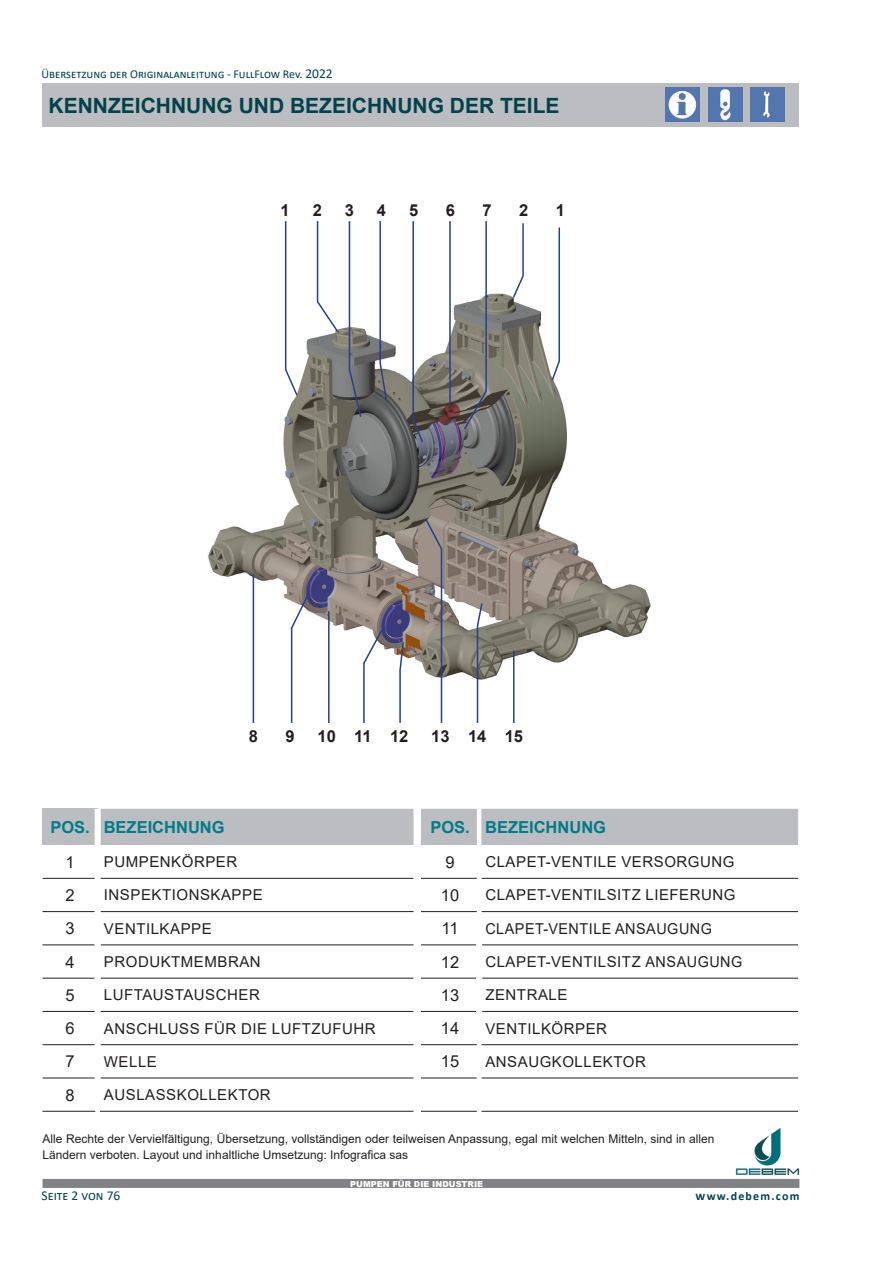
<style>
.page{position:relative;width:893px;height:1263px;background:#fff}
.page>*{position:absolute;margin:0;border:0;box-sizing:border-box;transform-origin:0 0}
.t1{font:700 21px "Arial";color:#00434c}
.t2{font:700 16.5px "Arial";color:#007c8b}
.corpo_testo{font:700 16.5px "Arial";color:#231f20}
.t3{font:16.5px "Arial";color:#231f20}
.t4{font:15px "Arial";letter-spacing:.035em;color:#231f20}
.t5{font:15px "Arial";letter-spacing:.035em;color:#231f20;scale:.96 1}
.t6{font:13.5px "Calibri";color:#00434c}
.corpo_testo-2{font:12px/16.2px "Arial";color:#231f20}
.t7{font:12px "Calibri";color:#00434c}
.t8{font:700 12px "Calibri";letter-spacing:.1em;color:#00434c}
.piedipagina{font:900 8.25px "Arial";color:#fff}
.s1{font-size:13.5px}
</style>
<div class="page">
<div style="left:43px;top:83px;width:756px;height:44px;background:#bcbdc0"></div>
<img style="left:665px;top:87px;width:34px;height:34px">
<img style="left:750px;top:87px;width:34px;height:34px">
<img style="left:708px;top:87px;width:34px;height:34px">
<img style="left:208px;top:289px;width:443px;height:394px">
<hr style="left:349px;top:221px;width:1px;height:149px;background:#253f8e">
<svg style="left:348px;top:368px;width:14px;height:50px"></svg>
<hr style="left:379px;top:221px;width:2px;height:142px;background:#253f8e">
<svg style="left:378px;top:361px;width:10px;height:40px"></svg>
<hr style="left:412px;top:221px;width:2px;height:198px;background:#253f8e">
<svg style="left:411px;top:416px;width:13px;height:28px"></svg>
<hr style="left:522px;top:223px;width:2px;height:53px;background:#253f8e">
<svg style="left:511px;top:274px;width:14px;height:25px"></svg>
<hr style="left:449px;top:221px;width:2px;height:183px;background:#253f8e">
<hr style="left:291px;top:628px;width:1px;height:95px;background:#253f8e">
<svg style="left:290px;top:594px;width:20px;height:36px"></svg>
<hr style="left:477px;top:625px;width:1px;height:98px;background:#253f8e">
<svg style="left:476px;top:602px;width:8px;height:25px"></svg>
<hr style="left:328px;top:611px;width:2px;height:112px;background:#253f8e">
<hr style="left:363px;top:663px;width:2px;height:60px;background:#253f8e">
<svg style="left:362px;top:628px;width:22px;height:37px"></svg>
<hr style="left:513px;top:651px;width:1px;height:72px;background:#253f8e">
<hr style="left:253px;top:574px;width:1px;height:149px;background:#253f8e">
<hr style="left:485px;top:221px;width:2px;height:170px;background:#253f8e">
<svg style="left:462px;top:389px;width:26px;height:42px"></svg>
<hr style="left:285px;top:221px;width:1px;height:149px;background:#253f8e">
<svg style="left:284px;top:368px;width:15px;height:29px"></svg>
<hr style="left:317px;top:221px;width:1px;height:81px;background:#253f8e">
<svg style="left:315px;top:299px;width:24px;height:34px"></svg>
<hr style="left:558px;top:227px;width:2px;height:134px;background:#253f8e">
<svg style="left:550px;top:359px;width:11px;height:23px"></svg>
<hr style="left:399px;top:669px;width:2px;height:54px;background:#253f8e">
<svg style="left:398px;top:640px;width:7px;height:31px"></svg>
<hr style="left:441px;top:549px;width:1px;height:174px;background:#253f8e">
<svg style="left:424px;top:517px;width:20px;height:34px"></svg>
<div style="left:43px;top:1179px;width:756px;height:9px;background:#808285"></div>
<img style="left:735px;top:1128px;width:65px;height:47px">
<div style="left:43px;top:809px;width:55px;height:36px;background:#bcbdc0"></div>
<div style="left:101px;top:809px;width:697px;height:36px;background:#bcbdc0"></div>
<hr style="left:421px;top:911px;width:56px;height:1px;background:#231f20">
<hr style="left:482px;top:1011px;width:316px;height:1px;background:#231f20">
<hr style="left:43px;top:878px;width:52px;height:1px;background:#231f20">
<hr style="left:101px;top:878px;width:312px;height:1px;background:#231f20">
<hr style="left:421px;top:878px;width:56px;height:1px;background:#231f20">
<hr style="left:481px;top:878px;width:317px;height:1px;background:#231f20">
<hr style="left:43px;top:911px;width:52px;height:1px;background:#231f20">
<hr style="left:101px;top:911px;width:312px;height:1px;background:#231f20">
<hr style="left:481px;top:911px;width:317px;height:1px;background:#231f20">
<hr style="left:43px;top:944px;width:52px;height:1px;background:#231f20">
<hr style="left:101px;top:944px;width:312px;height:1px;background:#231f20">
<hr style="left:421px;top:944px;width:55px;height:1px;background:#231f20">
<hr style="left:482px;top:944px;width:316px;height:1px;background:#231f20">
<hr style="left:43px;top:978px;width:52px;height:1px;background:#231f20">
<hr style="left:101px;top:978px;width:312px;height:1px;background:#231f20">
<hr style="left:421px;top:978px;width:55px;height:1px;background:#231f20">
<hr style="left:43px;top:1011px;width:52px;height:1px;background:#231f20">
<hr style="left:101px;top:1011px;width:312px;height:1px;background:#231f20">
<hr style="left:43px;top:1044px;width:52px;height:1px;background:#231f20">
<hr style="left:101px;top:1044px;width:312px;height:1px;background:#231f20">
<hr style="left:421px;top:1044px;width:56px;height:1px;background:#231f20">
<hr style="left:481px;top:1044px;width:317px;height:1px;background:#231f20">
<hr style="left:43px;top:1077px;width:52px;height:1px;background:#231f20">
<hr style="left:101px;top:1077px;width:312px;height:1px;background:#231f20">
<hr style="left:421px;top:1077px;width:56px;height:1px;background:#231f20">
<hr style="left:481px;top:1077px;width:317px;height:1px;background:#231f20">
<hr style="left:43px;top:1111px;width:52px;height:1px;background:#231f20">
<hr style="left:100px;top:1111px;width:313px;height:1px;background:#231f20">
<hr style="left:421px;top:1111px;width:56px;height:1px;background:#231f20">
<hr style="left:481px;top:1111px;width:317px;height:1px;background:#231f20">
<hr style="left:477px;top:809px;width:4px;height:36px;background:#fff">
<hr style="left:482px;top:978px;width:316px;height:1px;background:#231f20">
<hr style="left:421px;top:1011px;width:55px;height:1px;background:#231f20">
<div style="left:95px;top:809px;width:6px;height:36px;background:#fff"></div>
<p class="t7" style="left:41px;top:66px;width:293px">Übersetzung der Originalanleitung - FullFlow Rev. <span class="s1">2022</span></p>
<p class="t1" style="left:49px;top:91px;width:512px">KENNZEICHNUNG UND BEZEICHNUNG DER TEILE</p>
<p class="corpo_testo" style="left:281px;top:199px;width:11px">1</p>
<p class="corpo_testo" style="left:313px;top:199px;width:11px">2</p>
<p class="corpo_testo" style="left:345px;top:199px;width:11px">3</p>
<p class="corpo_testo" style="left:377px;top:199px;width:11px">4</p>
<p class="corpo_testo" style="left:409px;top:199px;width:11px">5</p>
<p class="corpo_testo" style="left:446px;top:199px;width:11px">6</p>
<p class="corpo_testo" style="left:482px;top:199px;width:11px">7</p>
<p class="corpo_testo" style="left:519px;top:199px;width:11px">2</p>
<p class="corpo_testo" style="left:556px;top:199px;width:11px">1</p>
<p class="corpo_testo" style="left:249px;top:725px;width:11px">8</p>
<p class="corpo_testo" style="left:285px;top:725px;width:11px">9</p>
<p class="corpo_testo" style="left:318px;top:725px;width:92px">10 11 12</p>
<p class="corpo_testo" style="left:431px;top:725px;width:93px">13 14 15</p>
<p class="t2" style="left:50px;top:815px;width:41px">POS.</p>
<p class="t2" style="left:104px;top:815px;width:122px">BEZEICHNUNG</p>
<p class="t2" style="left:430px;top:815px;width:41px">POS.</p>
<p class="t2" style="left:485px;top:815px;width:122px">BEZEICHNUNG</p>
<p class="t3" style="left:66px;top:850px;width:11px">1</p>
<p class="t4" style="left:104px;top:851px;width:135px">PUMPENKÖRPER</p>
<p class="t3" style="left:445px;top:850px;width:11px">9</p>
<p class="t4" style="left:485px;top:851px;width:251px">CLAPET-VENTILE VERSORGUNG</p>
<p class="t3" style="left:66px;top:884px;width:11px">2</p>
<p class="t4" style="left:104px;top:885px;width:160px">INSPEKTIONSKAPPE</p>
<p class="t3" style="left:441px;top:884px;width:20px">10</p>
<p class="t4" style="left:485px;top:885px;width:252px">CLAPET-VENTILSITZ LIEFERUNG</p>
<p class="t3" style="left:66px;top:917px;width:11px">3</p>
<p class="t4" style="left:104px;top:918px;width:109px">VENTILKAPPE</p>
<p class="t3" style="left:441px;top:917px;width:19px">11</p>
<p class="t5" style="left:485px;top:918px;width:238px">CLAPET-VENTILE ANSAUGUNG</p>
<p class="t3" style="left:66px;top:950px;width:11px">4</p>
<p class="t4" style="left:104px;top:951px;width:158px">PRODUKTMEMBRAN</p>
<p class="t3" style="left:441px;top:950px;width:20px">12</p>
<p class="t4" style="left:485px;top:951px;width:258px">CLAPET-VENTILSITZ ANSAUGUNG</p>
<p class="t3" style="left:66px;top:984px;width:11px">5</p>
<p class="t4" style="left:104px;top:985px;width:157px">LUFTAUSTAUSCHER</p>
<p class="t3" style="left:441px;top:984px;width:20px">13</p>
<p class="t4" style="left:485px;top:985px;width:84px">ZENTRALE</p>
<p class="t3" style="left:66px;top:1017px;width:11px">6</p>
<p class="t4" style="left:104px;top:1018px;width:273px">ANSCHLUSS FÜR DIE LUFTZUFUHR</p>
<p class="t3" style="left:441px;top:1017px;width:20px">14</p>
<p class="t4" style="left:485px;top:1018px;width:123px">VENTILKÖRPER</p>
<p class="t3" style="left:66px;top:1050px;width:11px">7</p>
<p class="t4" style="left:104px;top:1051px;width:54px">WELLE</p>
<p class="t3" style="left:441px;top:1050px;width:20px">15</p>
<p class="t4" style="left:485px;top:1051px;width:162px">ANSAUGKOLLEKTOR</p>
<p class="t3" style="left:66px;top:1083px;width:11px">8</p>
<p class="t4" style="left:104px;top:1084px;width:168px">AUSLASSKOLLEKTOR</p>
<p class="corpo_testo-2" style="left:43px;top:1130px;width:673px">Alle Rechte der Vervielfältigung, Übersetzung, vollständigen oder teilweisen Anpassung, egal mit welchen Mitteln, sind in allen<br>Ländern verboten. Layout und inhaltliche Umsetzung: Infografica sas</p>
<p class="t6" style="left:42px;top:1186px;width:80px">Seite 2 von 76</p>
<p class="piedipagina" style="left:350px;top:1178px;width:134px">PUMPEN FÜR DIE INDUSTRIE</p>
<p class="t8" style="left:696px;top:1187px;width:105px">www.debem.com</p>
</div>
